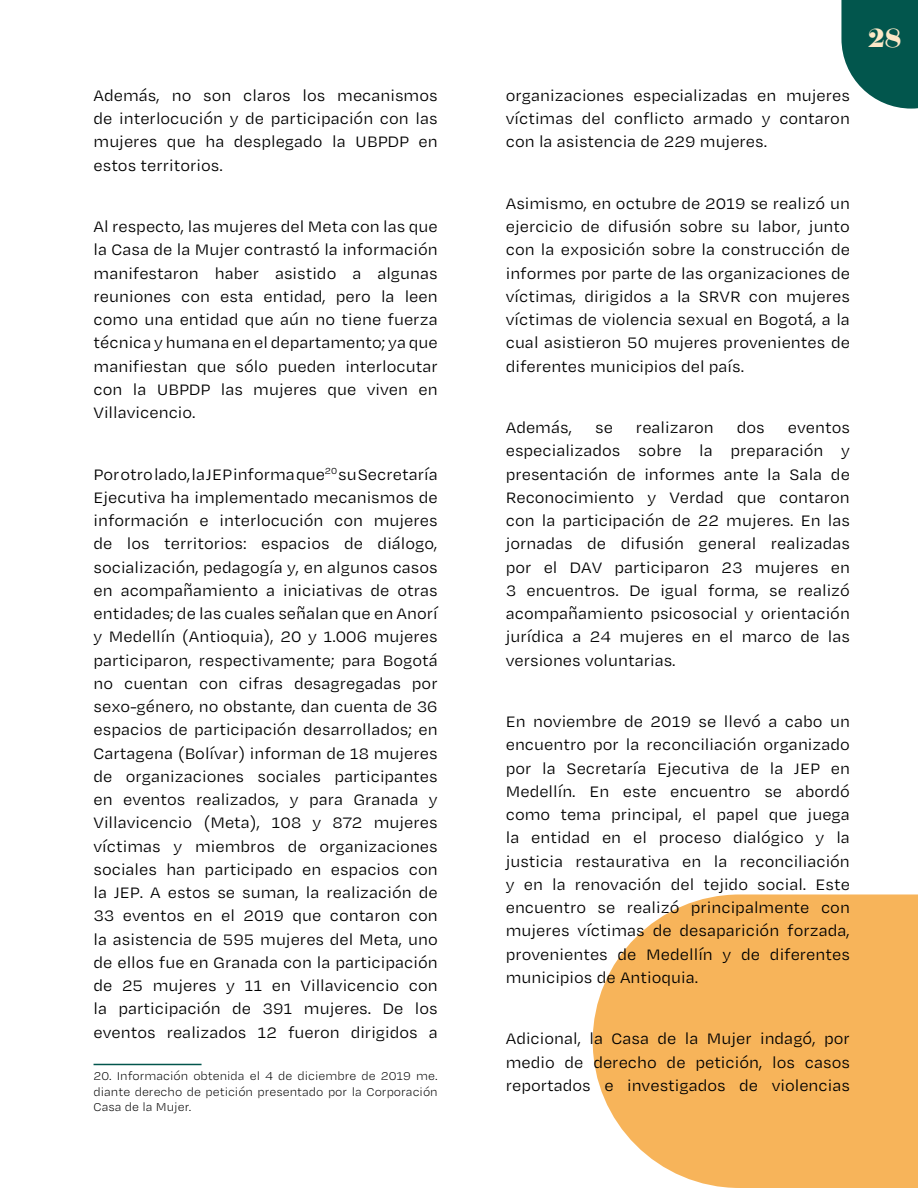
<style>
.page{position:relative;width:918px;height:1188px;background:#fff}
.page>*{position:absolute;margin:0;border:0;box-sizing:border-box;transform-origin:0 0}
.t1{font:900 27px "Temeraire Display";color:#fbe8c7}
.t2{font:17.4px/23.2px "Degular Text";color:#000;text-align:justify}
.t3{font:300 13.05px/15.6px "Degular Text";color:#000;text-align:justify}
</style>
<div class="page">
<svg style="left:593px;top:894px;width:325px;height:294px;background:#f7bb6a"></svg>
<svg style="left:841px;top:0;width:77px;height:109px;background:#246c64"></svg>
<hr style="left:94px;top:1064px;width:108px;height:1px;background:#02564d">
<p class="t2" style="left:94px;top:83px;width:346px">Además, no son claros los mecanismos de interlocución y de participación con las mujeres que ha desplegado la UBPDP en estos territorios.</p>
<p class="t2" style="left:94px;top:214px;width:346px">Al respecto, las mujeres del Meta con las que la Casa de la Mujer contrastó la información manifestaron haber asistido a algunas reuniones con esta entidad, pero la leen como una entidad que aún no tiene fuerza técnica y humana en el departamento; ya que manifiestan que sólo pueden interlocutar con la UBPDP las mujeres que viven en Villavicencio.</p>
<p class="t2" style="left:94px;top:462px;width:346px">Por otro lado, la JEP informa que<sup>20</sup> su Secretaría Ejecutiva ha implementado mecanismos de información e interlocución con mujeres de los territorios: espacios de diálogo, socialización, pedagogía y, en algunos casos en acompañamiento a iniciativas de otras entidades; de las cuales señalan que en Anorí y Medellín (Antioquia), 20 y 1.006 mujeres participaron, respectivamente; para Bogotá no cuentan con cifras desagregadas por sexo-género, no obstante, dan cuenta de 36 espacios de participación desarrollados; en Cartagena (Bolívar) informan de 18 mujeres de organizaciones sociales participantes en eventos realizados, y para Granada y Villavicencio (Meta), 108 y 872 mujeres víctimas y miembros de organizaciones sociales han participado en espacios con la JEP. A estos se suman, la realización de 33 eventos en el 2019 que contaron con la asistencia de 595 mujeres del Meta, uno de ellos fue en Granada con la participación de 25 mujeres y 11 en Villavicencio con la participación de 391 mujeres. De los eventos realizados 12 fueron dirigidos a</p>
<p class="t3" style="left:94px;top:1068px;width:346px">20. Información obtenida el 4 de diciembre de 2019 me. diante derecho de petición presentado por la Corporación Casa de la Mujer.</p>
<p class="t2" style="left:506px;top:83px;width:346px">organizaciones especializadas en mujeres víctimas del conflicto armado y contaron con la asistencia de 229 mujeres.</p>
<p class="t2" style="left:506px;top:191px;width:346px">Asimismo, en octubre de 2019 se realizó un ejercicio de difusión sobre su labor, junto con la exposición sobre la construcción de informes por parte de las organizaciones de víctimas, dirigidos a la SRVR con mujeres víctimas de violencia sexual en Bogotá, a la cual asistieron 50 mujeres provenientes de diferentes municipios del país.</p>
<p class="t2" style="left:506px;top:415px;width:68px">Además,</p>
<p class="t2" style="left:595px;top:415px;width:19px">se</p>
<p class="t2" style="left:636px;top:415px;width:79px">realizaron</p>
<p class="t2" style="left:737px;top:415px;width:29px">dos</p>
<p class="t2" style="left:506px;top:415px;width:346px;text-indent:282px">eventos especializados sobre la preparación y presentación de informes ante la Sala de Reconocimiento y Verdad que contaron con la participación de 22 mujeres. En las jornadas de difusión general realizadas por el DAV participaron 23 mujeres en 3 encuentros. De igual forma, se realizó acompañamiento psicosocial y orientación jurídica a 24 mujeres en el marco de las versiones voluntarias.</p>
<h1 class="t1" style="left:868px;top:21px;width:35px">28</h1>
<p class="t2" style="left:506px;top:709px;width:346px">En noviembre de 2019 se llevó a cabo un encuentro por la reconciliación organizado por la Secretaría Ejecutiva de la JEP en Medellín. En este encuentro se abordó como tema principal, el papel que juega la entidad en el proceso dialógico y la justicia restaurativa en la reconciliación y en la renovación del tejido social. Este encuentro se realizó principalmente con mujeres víctimas de desaparición forzada, provenientes de Medellín y de diferentes municipios de Antioquia.</p>
<p class="t2" style="left:506px;top:1027px;width:346px">Adicional, la Casa de la Mujer indagó, por medio de derecho de petición, los casos reportados e investigados de violencias</p>
</div>
